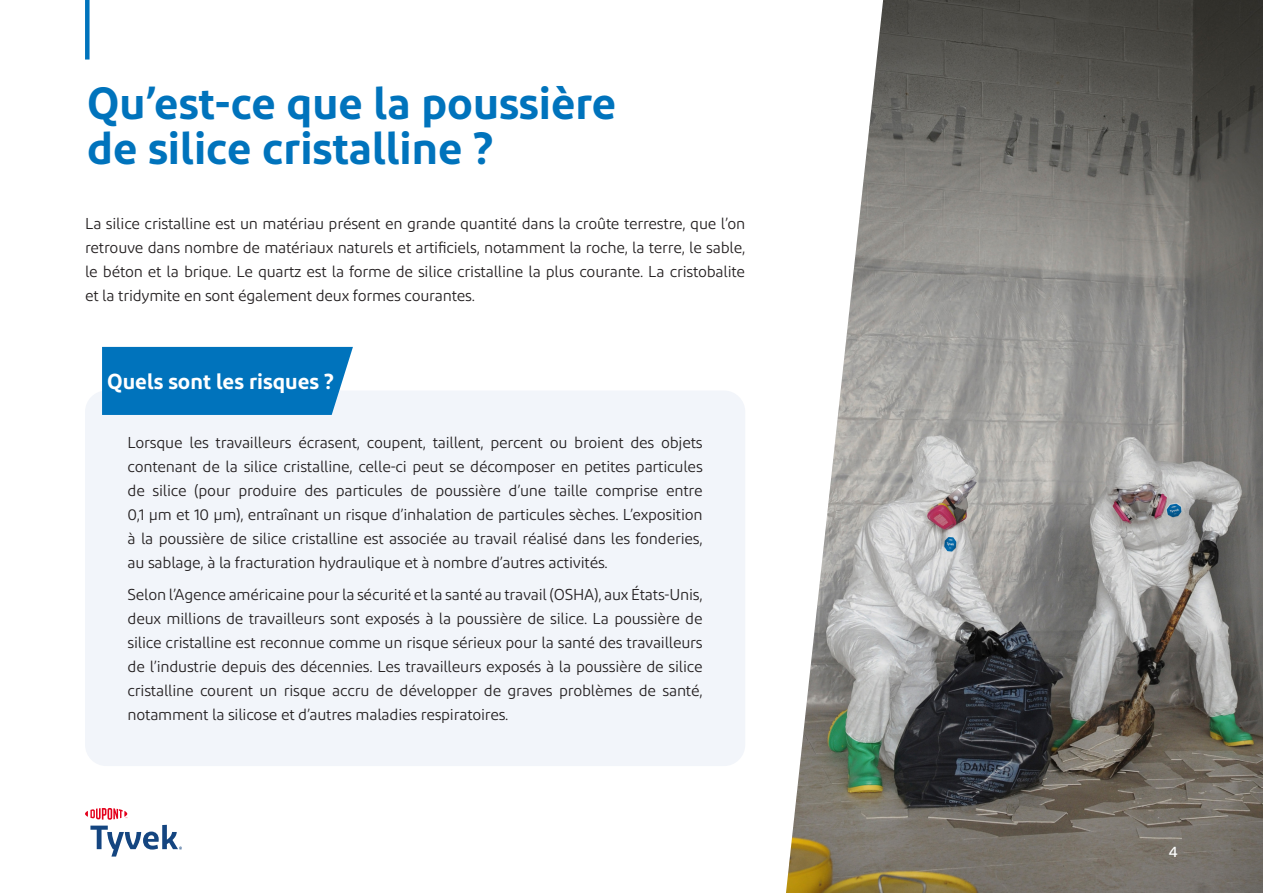
<style>
.page{position:relative;width:1263px;height:893px;background:#fff}
.page>*{position:absolute;margin:0;border:0;box-sizing:border-box;transform-origin:0 0}
.Titre_niv2{font:600 45px/45px "Diodrum";color:#0073bc}
.t1{font:600 21.6px "Diodrum";color:#fff}
.Texte{font:15.75px/24px "Diodrum";letter-spacing:-.015em;color:#231f20;text-align:justify}
.t2{font:500 15px "Diodrum";color:#fff}
</style>
<div class="page">
<div style="left:85px;top:390px;width:660px;height:376px;background:#f2f5fa;border-radius:21px"></div>
<img style="left:786px;top:0;width:477px;height:893px">
<div style="left:85px;top:0;width:5px;height:60px;background:#0073bc"></div>
<div style="left:102px;top:347px;width:251px;height:68px;background:#0073bc"></div>
<svg style="left:85px;top:808px;width:97px;height:48px"></svg>
<p class="Titre_niv2" style="left:87px;top:79px;width:530px">Qu’est-ce que la poussière de silice cristalline ?</p>
<p class="Texte" style="left:85px;top:212px;width:662px">La silice cristalline est un matériau présent en grande quantité dans la croûte terrestre, que l’on retrouve dans nombre de matériaux naturels et artificiels, notamment la roche, la terre, le sable, le béton et la brique. Le quartz est la forme de silice cristalline la plus courante. La cristobalite et la tridymite en sont également deux formes courantes.</p>
<p class="t1" style="left:107px;top:368px;width:228px">Quels sont les risques ?</p>
<p class="Texte" style="left:128px;top:430px;width:577px">Lorsque les travailleurs écrasent, coupent, taillent, percent ou broient des objets contenant de la silice cristalline, celle-ci peut se décomposer en petites particules de silice (pour produire des particules de poussière d’une taille comprise entre 0,1 µm et 10 µm), entraînant un risque d’inhalation de particules sèches. L’exposition à la poussière de silice cristalline est associée au travail réalisé dans les fonderies, au sablage, à la fracturation hydraulique et à nombre d’autres activités.</p>
<p class="Texte" style="left:128px;top:583px;width:577px">Selon l’Agence américaine pour la sécurité et la santé au travail (OSHA), aux États-Unis, deux millions de travailleurs sont exposés à la poussière de silice. La poussière de silice cristalline est reconnue comme un risque sérieux pour la santé des travailleurs de l’industrie depuis des décennies. Les travailleurs exposés à la poussière de silice cristalline courent un risque accru de développer de graves problèmes de santé, notamment la silicose et d’autres maladies respiratoires.</p>
<p class="t2" style="left:1169px;top:842px;width:10px">4</p>
</div>
